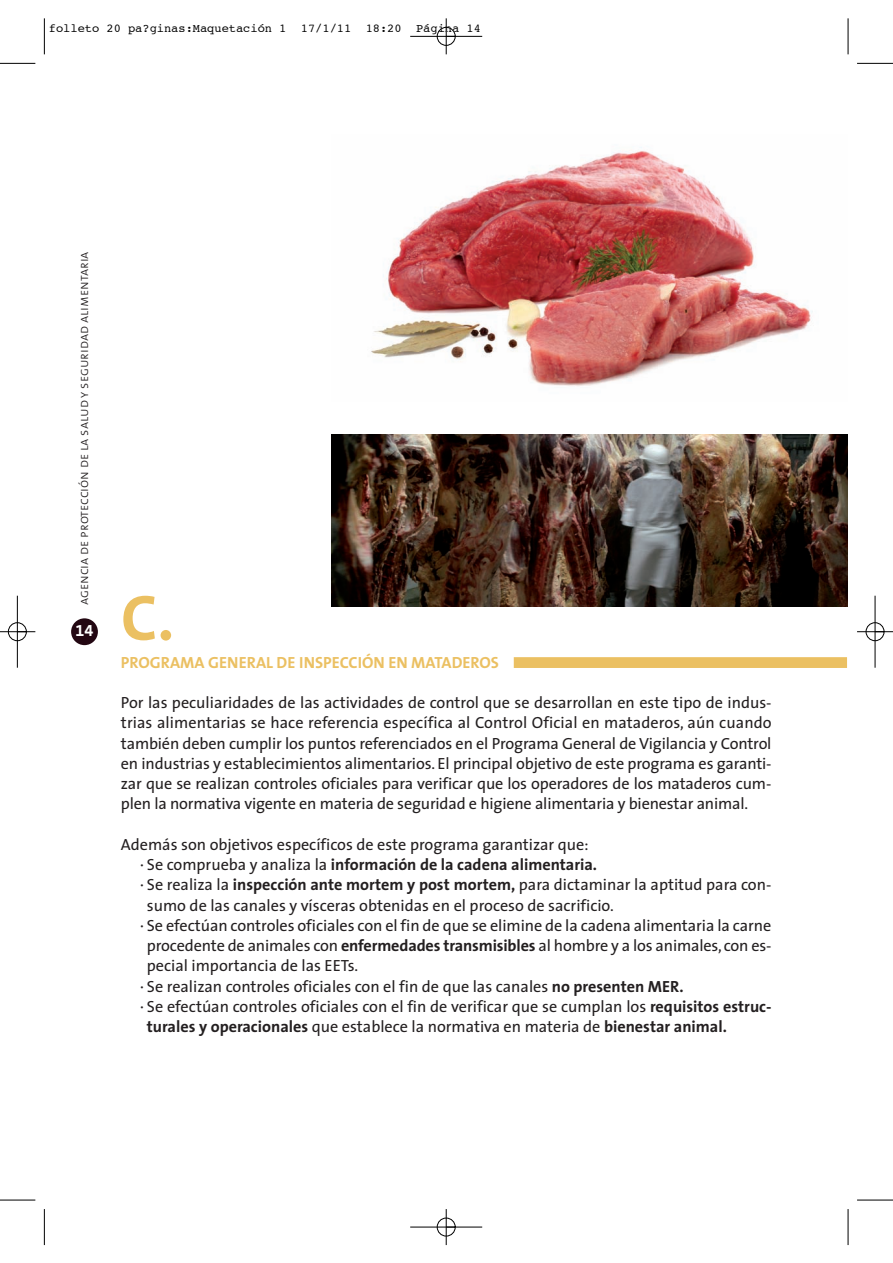
<style>
.page{position:relative;width:893px;height:1263px;background:#fff}
.page>*{position:absolute;margin:0;border:0;box-sizing:border-box;transform-origin:0 0}
.t1{font:700 64.8px "The Sans";color:#ebc062}
.t2{font:16.2px/20.2px "The Sans";color:#231f20;text-align:justify}
.t3{font:700 16.2px "The Sans";color:#231f20}
.t4{font:700 16.2px "The Sans";color:#ebc062}
.t5{font:16.2px "The Sans Bold Expert";color:#fff}
.t6{font:13.5px "The Sans Light Caps";color:#231f20}
.t7{font:12px "Courier";color:#000}
.s1{font-weight:400}
.s2{font-weight:700}
</style>
<div class="page">
<div style="left:71px;top:618px;width:27px;height:27px;background:#230712;border-radius:50%"></div>
<div style="left:514px;top:657px;width:333px;height:11px;background:#ebc062"></div>
<img style="left:371px;top:147px;width:442px;height:239px">
<img style="left:331px;top:435px;width:517px;height:171px">
<hr style="left:44px;top:18px;width:1px;height:36px;background:#000">
<hr style="left:0;top:63px;width:35px;height:1px;background:#000">
<hr style="left:848px;top:18px;width:1px;height:36px;background:#000">
<hr style="left:857px;top:63px;width:36px;height:1px;background:#000">
<hr style="left:44px;top:1209px;width:1px;height:36px;background:#000">
<hr style="left:0;top:1200px;width:35px;height:1px;background:#000">
<hr style="left:848px;top:1209px;width:1px;height:36px;background:#000">
<hr style="left:857px;top:1200px;width:36px;height:1px;background:#000">
<div style="left:437px;top:27px;width:19px;height:19px;border:1px solid #fff;border-radius:50%"></div>
<div style="left:437px;top:1218px;width:19px;height:18px;border:1px solid #fff;border-radius:50%"></div>
<hr style="left:410px;top:36px;width:72px;height:1px;background:#000">
<hr style="left:410px;top:1227px;width:72px;height:1px;background:#000">
<hr style="left:17px;top:596px;width:1px;height:72px;background:#000">
<hr style="left:875px;top:596px;width:1px;height:72px;background:#000">
<hr style="left:446px;top:18px;width:1px;height:36px;background:#000">
<hr style="left:446px;top:1209px;width:1px;height:36px;background:#000">
<hr style="left:0;top:631px;width:35px;height:1px;background:#000">
<hr style="left:857px;top:631px;width:36px;height:1px;background:#000">
<div style="left:437px;top:27px;width:18px;height:19px;border:1px solid #000;border-radius:50%"></div>
<div style="left:437px;top:1218px;width:18px;height:18px;border:1px solid #000;border-radius:50%"></div>
<div style="left:8px;top:622px;width:19px;height:19px;border:1px solid #000;border-radius:50%"></div>
<div style="left:866px;top:622px;width:18px;height:19px;border:1px solid #000;border-radius:50%"></div>
<p class="t7" style="left:49px;top:23px;width:434px">folleto 20 pa?ginas:Maquetación 1 17/1/11 18:20 Página 14</p>
<p class="t6" style="left:76px;top:605px;width:355px;rotate:-90deg">agencia de protección de la salud y seguridad alimentaria</p>
<p class="t5" style="left:76px;top:621px;width:19px">14</p>
<h1 class="t1" style="left:121px;top:592px;width:55px">C.</h1>
<p class="t4" style="left:121px;top:656px;width:380px">PROGRAMA GENERAL DE INSPECCIÓN EN MATADEROS</p>
<p class="t2" style="left:121px;top:694px;width:652px">Por las peculiaridades de las actividades de control que se desarrollan en este tipo de indus&shy;trias alimentarias se hace referencia específica al Control Oficial en mataderos, aún cuando también deben cumplir los puntos referenciados en el Programa General de Vigilancia y Control en industrias y establecimientos alimentarios. El principal objetivo de este programa es garanti&shy;zar que se realizan controles oficiales para verificar que los operadores de los mataderos cum&shy;plen la normativa vigente en materia de seguridad e higiene alimentaria y bienestar animal.</p>
<p class="t2" style="left:121px;top:836px;width:469px">Además son objetivos específicos de este programa garantizar que:</p>
<p class="t3" style="left:140px;top:858px;width:459px"><span class="s1">· Se comprueba y analiza la</span> información de la cadena alimentaria.</p>
<p class="t2" style="left:140px;top:876px;width:633px">· Se realiza la <span class="s2">inspección ante mortem y post mortem,</span> para dictaminar la aptitud para con-</p>
<p class="t2" style="left:147px;top:897px;width:468px">sumo de las canales y vísceras obtenidas en el proceso de sacrificio.</p>
<p class="t2" style="left:140px;top:917px;width:633px">· Se efectúan controles oficiales con el fin de que se elimine de la cadena alimentaria la carne</p>
<p class="t2" style="left:147px;top:937px;width:626px">procedente de animales con <span class="s2">enfermedades transmisibles</span> al hombre y a los animales, con es-</p>
<p class="t2" style="left:147px;top:957px;width:213px">pecial importancia de las EETs.</p>
<p class="t2" style="left:140px;top:978px;width:545px">· Se realizan controles oficiales con el fin de que las canales <span class="s2">no presenten MER.</span></p>
<p class="t2" style="left:140px;top:998px;width:633px">· Se efectúan controles oficiales con el fin de verificar que se cumplan los <span class="s2">requisitos estruc-</span></p>
<p class="t3" style="left:147px;top:1020px;width:581px">turales y operacionales <span class="s1">que establece la normativa en materia de</span> bienestar animal.</p>
</div>
